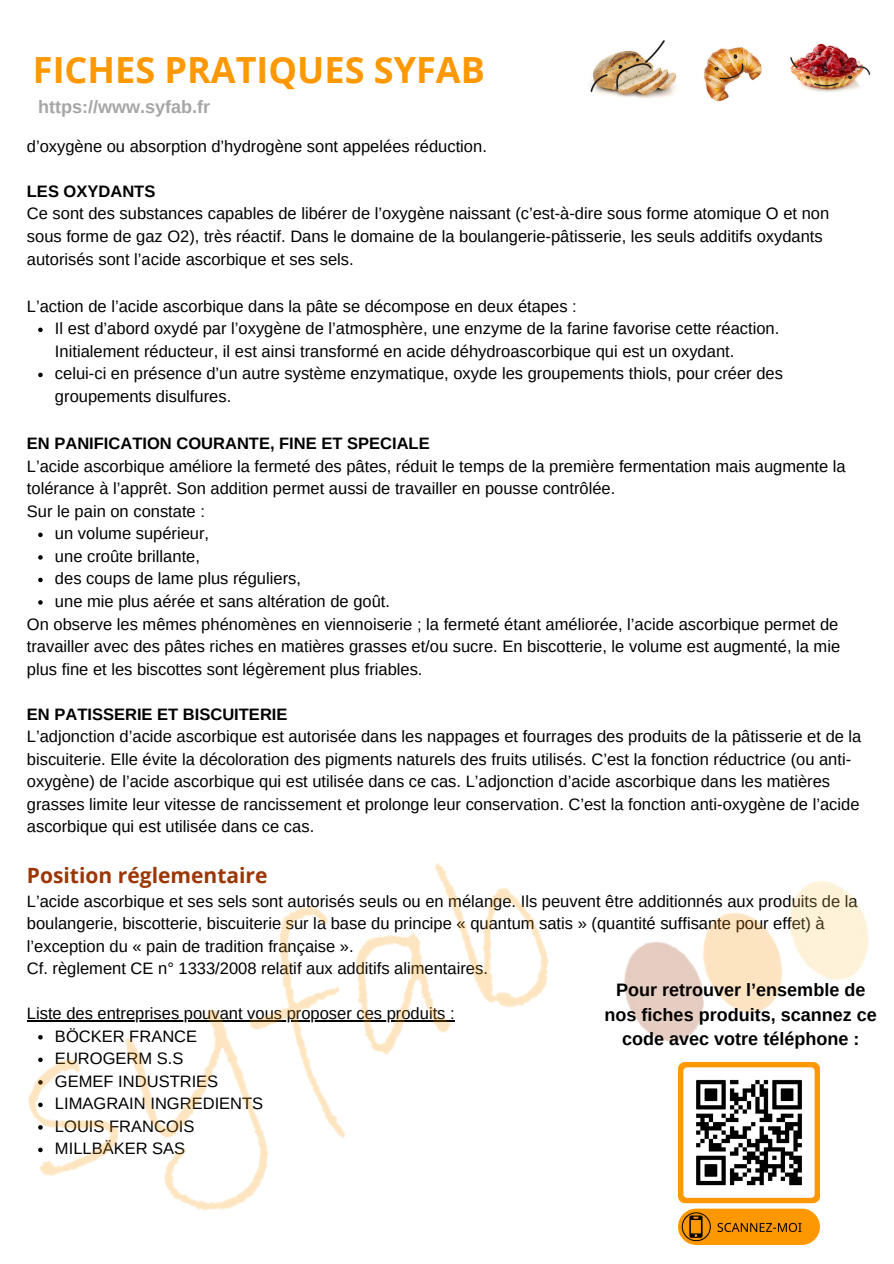
<style>
.page{position:relative;width:894px;height:1264px;background:#fff}
.page>*{position:absolute;margin:0;border:0;box-sizing:border-box;transform-origin:0 0}
.t1{font:700 36px "Open Sans";color:#fe9801}
.t2{font:700 21px "Open Sans";color:#9b3704}
.t3{font:700 18px/24.8px "Arimo";color:#010101;text-align:center}
.t4{font:700 18px "Arimo";color:#a6a6a6}
.t5{font:16.5px/22.5px "Arimo";color:#010101}
.t6{font:700 16.5px "Arimo";color:#010101}
</style>
<div class="page">
<svg style="left:38px;top:327px;width:5px;height:5px"></svg>
<svg style="left:38px;top:372px;width:5px;height:5px"></svg>
<svg style="left:38px;top:532px;width:5px;height:5px"></svg>
<svg style="left:38px;top:555px;width:5px;height:4px"></svg>
<svg style="left:38px;top:577px;width:5px;height:5px"></svg>
<svg style="left:38px;top:600px;width:5px;height:4px"></svg>
<img style="left:703px;top:47px;width:59px;height:55px">
<img style="left:790px;top:43px;width:81px;height:49px">
<img style="left:590px;top:40px;width:87px;height:59px">
<img style="left:27px;top:863px;width:842px;height:382px">
<p class="t1" style="left:33px;top:45px;width:453px">FICHES PRATIQUES SYFAB</p>
<p class="t4" style="left:38px;top:97px;width:173px">https://www.syfab.fr</p>
<p class="t5" style="left:27px;top:135px;width:461px">d’oxygène ou absorption d’hydrogène sont appelées réduction.</p>
<p class="t6" style="left:27px;top:182px;width:130px">LES OXYDANTS</p>
<p class="t5" style="left:27px;top:202px;width:803px">Ce sont des substances capables de libérer de l’oxygène naissant (c’est-à-dire sous forme atomique O et non sous forme de gaz O2), très réactif. Dans le domaine de la boulangerie-pâtisserie, les seuls additifs oxydants autorisés sont l’acide ascorbique et ses sels.</p>
<p class="t5" style="left:27px;top:295px;width:551px">L’action de l’acide ascorbique dans la pâte se décompose en deux étapes :</p>
<p class="t5" style="left:55px;top:317px;width:725px">Il est d’abord oxydé par l’oxygène de l’atmosphère, une enzyme de la farine favorise cette réaction.<br>Initialement réducteur, il est ainsi transformé en acide déhydroascorbique qui est un oxydant.</p>
<p class="t5" style="left:55px;top:362px;width:729px">celui-ci en présence d’un autre système enzymatique, oxyde les groupements thiols, pour créer des groupements disulfures.</p>
<p class="t6" style="left:27px;top:434px;width:404px">EN PANIFICATION COURANTE, FINE ET SPECIALE</p>
<p class="t5" style="left:27px;top:455px;width:820px">L’acide ascorbique améliore la fermeté des pâtes, réduit le temps de la première fermentation mais augmente la tolérance à l’apprêt. Son addition permet aussi de travailler en pousse contrôlée.</p>
<p class="t5" style="left:27px;top:500px;width:179px">Sur le pain on constate :</p>
<p class="t5" style="left:55px;top:522px;width:156px">un volume supérieur,</p>
<p class="t5" style="left:55px;top:545px;width:146px">une croûte brillante,</p>
<p class="t5" style="left:55px;top:567px;width:247px">des coups de lame plus réguliers,</p>
<p class="t5" style="left:55px;top:590px;width:336px">une mie plus aérée et sans altération de goût.</p>
<p class="t5" style="left:27px;top:612px;width:814px;text-align:justify">On observe les mêmes phénomènes en viennoiserie ; la fermeté étant améliorée, l’acide ascorbique permet de travailler avec des pâtes riches en matières grasses et/ou sucre. En biscotterie, le volume est augmenté, la mie plus fine et les biscottes sont légèrement plus friables.</p>
<p class="t6" style="left:27px;top:704px;width:262px">EN PATISSERIE ET BISCUITERIE</p>
<p class="t5" style="left:27px;top:725px;width:835px">L’adjonction d’acide ascorbique est autorisée dans les nappages et fourrages des produits de la pâtisserie et de la biscuiterie. Elle évite la décoloration des pigments naturels des fruits utilisés. C’est la fonction réductrice (ou anti&shy;oxygène) de l’acide ascorbique qui est utilisée dans ce cas. L’adjonction d’acide ascorbique dans les matières grasses limite leur vitesse de rancissement et prolonge leur conservation. C’est la fonction anti-oxygène de l’acide ascorbique qui est utilisée dans ce cas.</p>
<p class="t2" style="left:27px;top:860px;width:242px">Position réglementaire</p>
<p class="t5" style="left:27px;top:889px;width:832px">L’acide ascorbique et ses sels sont autorisés seuls ou en mélange. Ils peuvent être additionnés aux produits de la boulangerie, biscotterie, biscuiterie sur la base du principe « quantum satis » (quantité suffisante pour effet) à l’exception du « pain de tradition française ».</p>
<p class="t5" style="left:27px;top:957px;width:462px">Cf. règlement CE n° 1333/2008 relatif aux additifs alimentaires.</p>
<p class="t5" style="left:27px;top:1002px;width:429px">Liste des entreprises pouvant vous proposer ces produits :</p>
<p class="t3" style="left:604px;top:977px;width:274px">Pour retrouver l’ensemble de nos fiches produits, scannez ce code avec votre téléphone :</p>
<p class="t5" style="left:55px;top:1024px;width:144px">BÖCKER FRANCE</p>
<p class="t5" style="left:55px;top:1047px;width:130px">EUROGERM S.S</p>
<p class="t5" style="left:55px;top:1069px;width:165px">GEMEF INDUSTRIES</p>
<p class="t5" style="left:55px;top:1092px;width:210px">LIMAGRAIN INGREDIENTS</p>
<p class="t5" style="left:55px;top:1114px;width:141px">LOUIS FRANCOIS</p>
<p class="t5" style="left:55px;top:1137px;width:132px">MILLBÄKER SAS</p>
</div>
